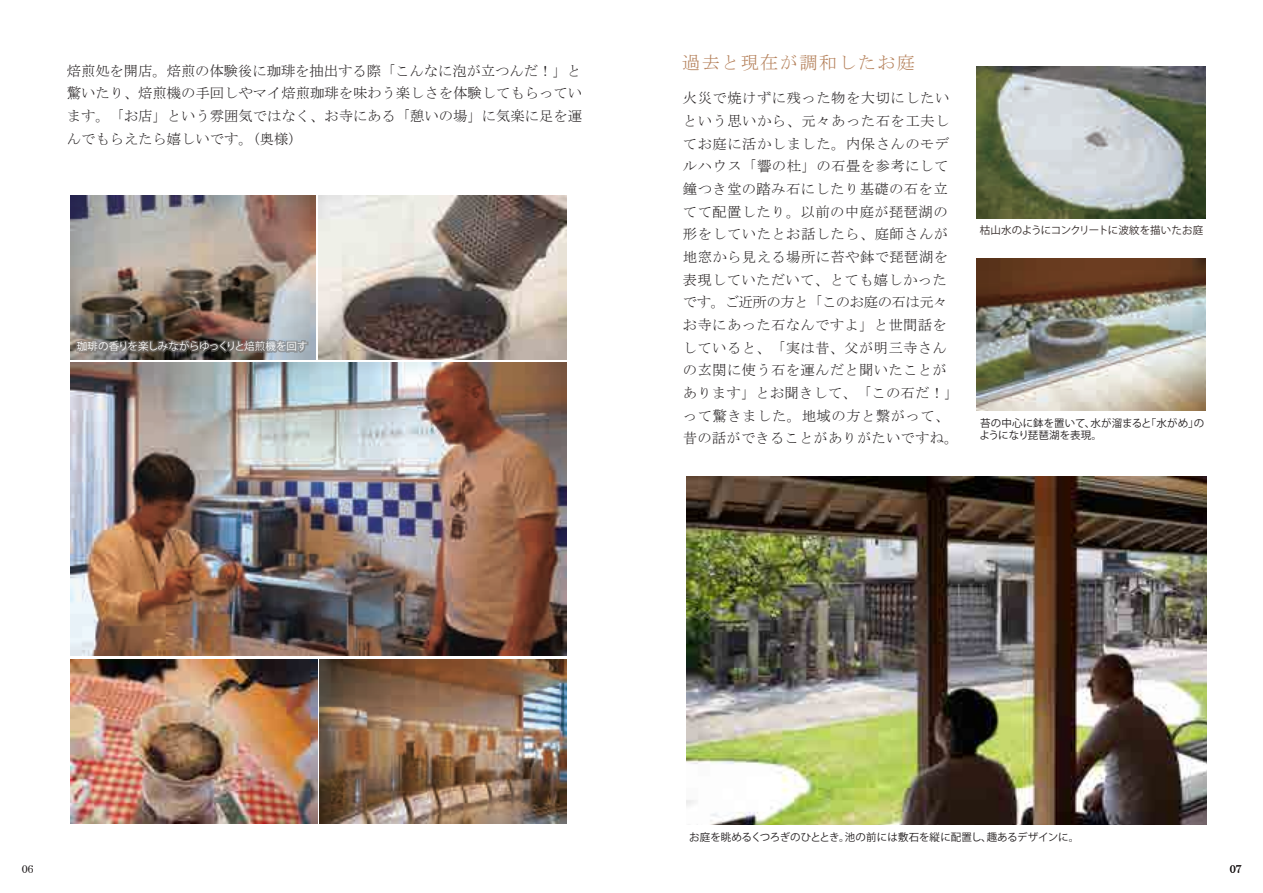
<style>
.page{position:relative;width:1263px;height:893px;background:#fff}
.page>*{position:absolute;margin:0;border:0;box-sizing:border-box;transform-origin:0 0}
.t1{font:18.15px "MS Mincho";letter-spacing:.075em;color:#b5815b}
.t2{font:14.4px/22.6px "MS Mincho";letter-spacing:.025em;color:#231f20}
.t3{font:10.5px/12.6px "Koz Go Pr 6 N";letter-spacing:-.005em;color:#231f20}
.t4{font:10.5px "Koz Go Pr 6 N";letter-spacing:-.02em;color:#fff}
.t5{font:10.5px "Koz Go Pr 6 N";letter-spacing:-.005em;color:#332a28}
.t6{font:10.5px "HGP Mincho B";color:#231f20}
</style>
<div class="page">
<img style="left:320px;top:659px;width:247px;height:164px">
<img style="left:319px;top:195px;width:247px;height:165px">
<img style="left:686px;top:476px;width:521px;height:349px">
<img style="left:977px;top:66px;width:228px;height:152px">
<img style="left:977px;top:258px;width:228px;height:153px">
<img style="left:70px;top:363px;width:497px;height:293px">
<img style="left:70px;top:196px;width:246px;height:164px">
<img style="left:70px;top:659px;width:247px;height:165px">
<svg style="left:75px;top:340px;width:234px;height:15px;background:#6d6966"></svg>
<p class="t2" style="left:67px;top:59px;width:517px;text-align:justify">焙煎処を開店。焙煎の体験後に珈琲を抽出する際「こんなに泡が立つんだ！」と驚いたり、焙煎機の手回しやマイ焙煎珈琲を味わう楽しさを体験してもらっています。「お店」という雰囲気ではなく、お寺にある「憩いの場」に気楽に足を運んでもらえたら嬉しいです。(奥様)</p>
<p class="t4" style="left:77px;top:341px;width:233px">珈琲の香りを楽しみながらゆっくりと焙煎機を回す</p>
<p class="t1" style="left:682px;top:53px;width:234px">過去と現在が調和したお庭</p>
<p class="t2" style="left:683px;top:87px;width:277px">火災で焼けずに残った物を大切にしたいという思いから、元々あった石を工夫してお庭に活かしました。内保さんのモデルハウス「響の杜」の石畳を参考にして鐘つき堂の踏み石にしたり基礎の石を立てて配置したり。以前の中庭が琵琶湖の形をしていたとお話したら、庭師さんが地窓から見える場所に苔や鉢で琵琶湖を表現していただいて、とても嬉しかったです。ご近所の方と「このお庭の石は元々お寺にあった石なんですよ」と世間話をしていると、「実は昔、父が明三寺さんの玄関に使う石を運んだと聞いたことがあります」とお聞きして、「この石だ！」って驚きました。地域の方と繋がって、昔の話ができることがありがたいですね。</p>
<p class="t5" style="left:980px;top:224px;width:225px">枯山水のようにコンクリートに波紋を描いたお庭</p>
<p class="t3" style="left:979px;top:417px;width:226px">苔の中心に鉢を置いて、水が溜まると「水がめ」のようになり琵琶湖を表現。</p>
<p class="t3" style="left:689px;top:831px;width:391px">お庭を眺めるくつろぎのひととき。池の前には敷石を縦に配置し、趣あるデザインに。</p>
<p class="t6" style="left:22px;top:864px;width:13px">０６</p>
<p class="t6" style="left:1230px;top:864px;width:13px">０７</p>
</div>
